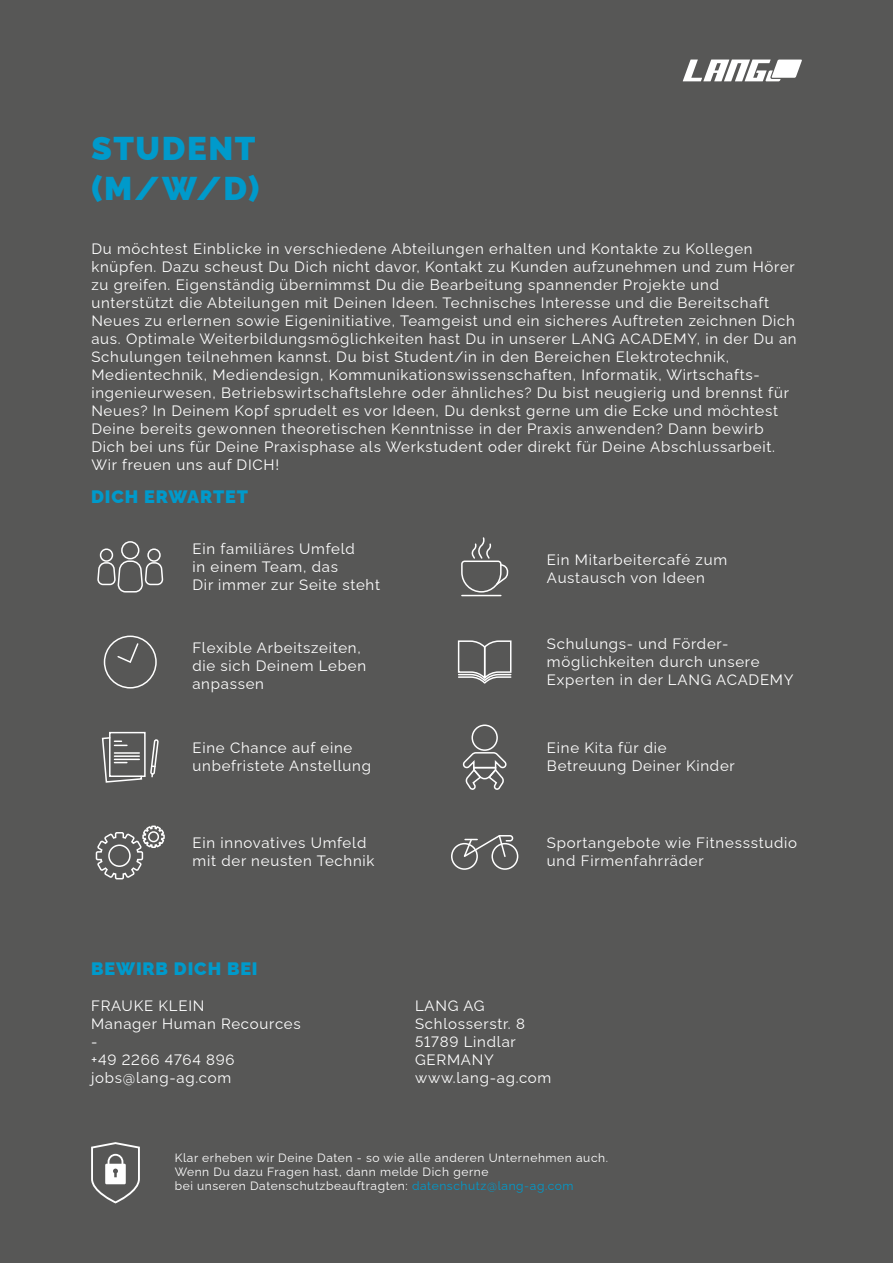
<style>
.page{position:relative;width:893px;height:1263px;background:#575756}
.page>*{position:absolute;margin:0;border:0;box-sizing:border-box;transform-origin:0 0}
.t1{font:900 33px/39.6px "Raleway";letter-spacing:.05em;color:#009acb}
.t2{font:900 18px "Raleway";letter-spacing:.05em;color:#009acb}
.t3{font:15px/18px "Raleway";letter-spacing:.05em;color:#fff}
.t4{font:12px/14.4px "Raleway";letter-spacing:.05em;color:#fff}
.s1{color:#009acb}
</style>
<div class="page">
<svg style="left:683px;top:60px;width:119px;height:21px"></svg>
<div style="left:121px;top:541px;width:18px;height:18px;border:2px solid #fff;border-radius:50%"></div>
<div style="left:100px;top:548px;width:13px;height:14px;border:2px solid #fff;border-radius:50%"></div>
<div style="left:147px;top:548px;width:14px;height:14px;border:2px solid #fff;border-radius:50%"></div>
<svg style="left:98px;top:560px;width:66px;height:33px"></svg>
<div style="left:104px;top:635px;width:53px;height:53px;border:2px solid #fff;border-radius:50%"></div>
<svg style="left:117px;top:643px;width:22px;height:20px"></svg>
<div style="left:109px;top:732px;width:37px;height:45px;border:2px solid #fff"></div>
<svg style="left:151px;top:739px;width:8px;height:38px"></svg>
<svg style="left:101px;top:736px;width:42px;height:47px"></svg>
<svg style="left:95px;top:825px;width:70px;height:55px"></svg>
<div style="left:148px;top:831px;width:11px;height:11px;border:2px solid #fff;border-radius:50%"></div>
<hr style="left:462px;top:595px;width:39px;height:1px;background:#fff">
<svg style="left:461px;top:537px;width:48px;height:56px"></svg>
<svg style="left:457px;top:640px;width:55px;height:44px"></svg>
<div style="left:471px;top:724px;width:27px;height:27px;border:2px solid #fff;border-radius:50%"></div>
<svg style="left:462px;top:752px;width:45px;height:38px"></svg>
<div style="left:491px;top:843px;width:27px;height:27px;border:2px solid #fff;border-radius:50%"></div>
<div style="left:451px;top:843px;width:27px;height:27px;border:2px solid #fff;border-radius:50%"></div>
<svg style="left:463px;top:835px;width:51px;height:23px"></svg>
<svg style="left:91px;top:1142px;width:49px;height:61px"></svg>
<h1 class="t1" style="left:91px;top:125px;width:169px">STUDENT (M/W/D)</h1>
<p class="t3" style="left:91px;top:238px;width:707px">Du möchtest Einblicke in verschiedene Abteilungen erhalten und Kontakte zu Kollegen knüpfen. Dazu scheust Du Dich nicht davor, Kontakt zu Kunden aufzunehmen und zum Hörer zu greifen. Eigenständig übernimmst Du die Bearbeitung spannender Projekte und unterstützt die Abteilungen mit Deinen Ideen. Technisches Interesse und die Bereitschaft Neues zu erlernen sowie Eigeninitiative, Teamgeist und ein sicheres Auftreten zeichnen Dich aus. Optimale Weiterbildungsmöglichkeiten hast Du in unserer LANG ACADEMY, in der Du an Schulungen teilnehmen kannst. Du bist Student/in in den Bereichen Elektrotechnik, Medientechnik, Mediendesign, Kommunikationswissenschaften, Informatik, Wirtschafts&shy;ingenieurwesen, Betriebswirtschaftslehre oder ähnliches? Du bist neugierig und brennst für Neues? In Deinem Kopf sprudelt es vor Ideen, Du denkst gerne um die Ecke und möchtest Deine bereits gewonnen theoretischen Kenntnisse in der Praxis anwenden? Dann bewirb Dich bei uns für Deine Praxisphase als Werkstudent oder direkt für Deine Abschlussarbeit.<br>Wir freuen uns auf DICH!</p>
<p class="t2" style="left:91px;top:482px;width:158px">DICH ERWARTET</p>
<p class="t3" style="left:192px;top:538px;width:189px">Ein familiäres Umfeld<br>in einem Team, das<br>Dir immer zur Seite steht</p>
<p class="t3" style="left:547px;top:549px;width:182px">Ein Mitarbeitercafé zum<br>Austausch von Ideen</p>
<p class="t3" style="left:192px;top:637px;width:175px">Flexible Arbeitszeiten, die sich Deinem Leben anpassen</p>
<p class="t3" style="left:547px;top:633px;width:248px">Schulungs- und Förder&shy;möglichkeiten durch unsere<br>Experten in der LANG ACADEMY</p>
<p class="t3" style="left:192px;top:737px;width:180px">Eine Chance auf eine unbefristete Anstellung</p>
<p class="t3" style="left:547px;top:737px;width:189px">Eine Kita für die<br>Betreuung Deiner Kinder</p>
<p class="t3" style="left:192px;top:832px;width:184px">Ein innovatives Umfeld mit der neusten Technik</p>
<p class="t3" style="left:547px;top:832px;width:252px">Sportangebote wie Fitnessstudio und Firmenfahrräder</p>
<p class="t2" style="left:91px;top:954px;width:168px">BEWIRB DICH BEI</p>
<p class="t3" style="left:91px;top:995px;width:115px">FRAUKE KLEIN</p>
<p class="t3" style="left:415px;top:995px;width:71px">LANG AG</p>
<p class="t3" style="left:91px;top:1013px;width:211px">Manager Human Recources</p>
<p class="t3" style="left:415px;top:1013px;width:111px">Schlosserstr. 8</p>
<p class="t3" style="left:91px;top:1031px;width:8px">-</p>
<p class="t3" style="left:415px;top:1031px;width:102px">51789 Lindlar</p>
<p class="t3" style="left:91px;top:1049px;width:145px">+49 2266 4764 896</p>
<p class="t3" style="left:415px;top:1049px;width:80px">GERMANY</p>
<p class="t3" style="left:91px;top:1067px;width:142px">jobs@lang-ag.com</p>
<p class="t3" style="left:415px;top:1067px;width:138px">www.lang-ag.com</p>
<p class="t4" style="left:175px;top:1149px;width:435px">Klar erheben wir Deine Daten - so wie alle anderen Unternehmen auch.<br>Wenn Du dazu Fragen hast, dann melde Dich gerne<br>bei unseren Datenschutzbeauftragten: <span class="s1">datenschutz@lang-ag.com</span></p>
</div>
